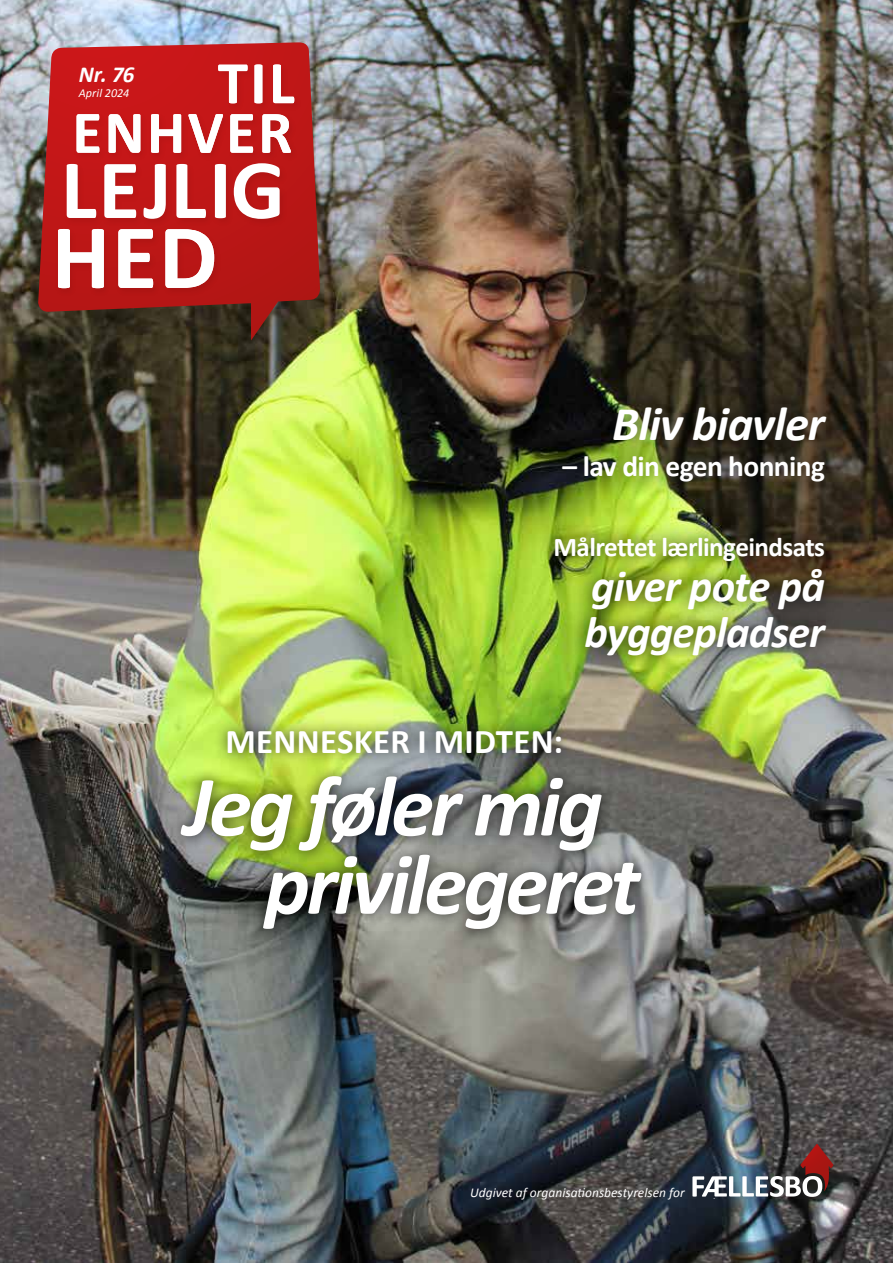
<style>
.page{position:relative;width:893px;height:1263px;background:#fff}
.page>*{position:absolute;margin:0;border:0;box-sizing:border-box;transform-origin:0 0}
.t1{font:italic 700 86.55px/78.3px "Calibri";letter-spacing:-.04em;color:#fff}
.t2{font:italic 700 48.45px "Calibri";letter-spacing:-.02em;color:#fff}
.t3{font:italic 700 44.7px/45.5px "Calibri";letter-spacing:-.02em;color:#fff}
.t4{font:700 34.8px "Calibri";letter-spacing:.01em;color:#fff}
.t5{font:700 29.4px "Calibri";letter-spacing:-.02em;color:#fff}
.t6{font:700 27.15px "Calibri";letter-spacing:-.02em;color:#fff}
.t7{font:italic 700 22.95px "Calibri";color:#fff}
.t8{font:italic 13.5px "Calibri";color:#fff}
.t9{font:italic 12.15px "Calibri";letter-spacing:.01em;color:#fff}
</style>
<div class="page">
<img style="left:0;top:0;width:893px;height:1263px">
<img style="left:692px;top:1144px;width:141px;height:53px">
<img style="left:36px;top:38px;width:279px;height:306px">
<svg style="left:104px;top:164px;width:32px;height:54px"></svg>
<svg style="left:67px;top:164px;width:29px;height:54px"></svg>
<svg style="left:143px;top:164px;width:23px;height:55px"></svg>
<svg style="left:234px;top:163px;width:46px;height:56px"></svg>
<svg style="left:176px;top:164px;width:30px;height:54px"></svg>
<svg style="left:215px;top:164px;width:11px;height:54px"></svg>
<svg style="left:58px;top:229px;width:156px;height:59px"></svg>
<svg style="left:77px;top:114px;width:214px;height:39px"></svg>
<svg style="left:218px;top:65px;width:76px;height:38px"></svg>
<div style="left:167px;top:717px;width:488px;height:226px;background:#000;opacity:.75"></div>
<div style="left:537px;top:519px;width:306px;height:154px;background:#000;opacity:.85"></div>
<div style="left:542px;top:383px;width:307px;height:121px;background:#000;opacity:.85"></div>
<h3 class="t7" style="left:79px;top:60px;width:57px">Nr. 76</h3>
<p class="t9" style="left:79px;top:85px;width:52px">April 2024</p>
<h2 class="t2" style="left:612px;top:393px;width:214px">Bliv biavler</h2>
<h3 class="t5" style="left:563px;top:447px;width:264px">– lav din egen honning</h3>
<h3 class="t6" style="left:553px;top:529px;width:273px">Målrettet lærlingeindsats</h3>
<h3 class="t3" style="left:584px;top:564px;width:242px">giver pote på byggepladser</h3>
<h3 class="t4" style="left:226px;top:719px;width:339px">MENNESKER I MIDTEN:</h3>
<h1 class="t1" style="left:264px;top:767px;width:377px;text-indent:-80px">Jeg føler mig privilegeret</h1>
<p class="t8" style="left:470px;top:1183px;width:216px">Udgivet af organisationsbestyrelsen for</p>
</div>
